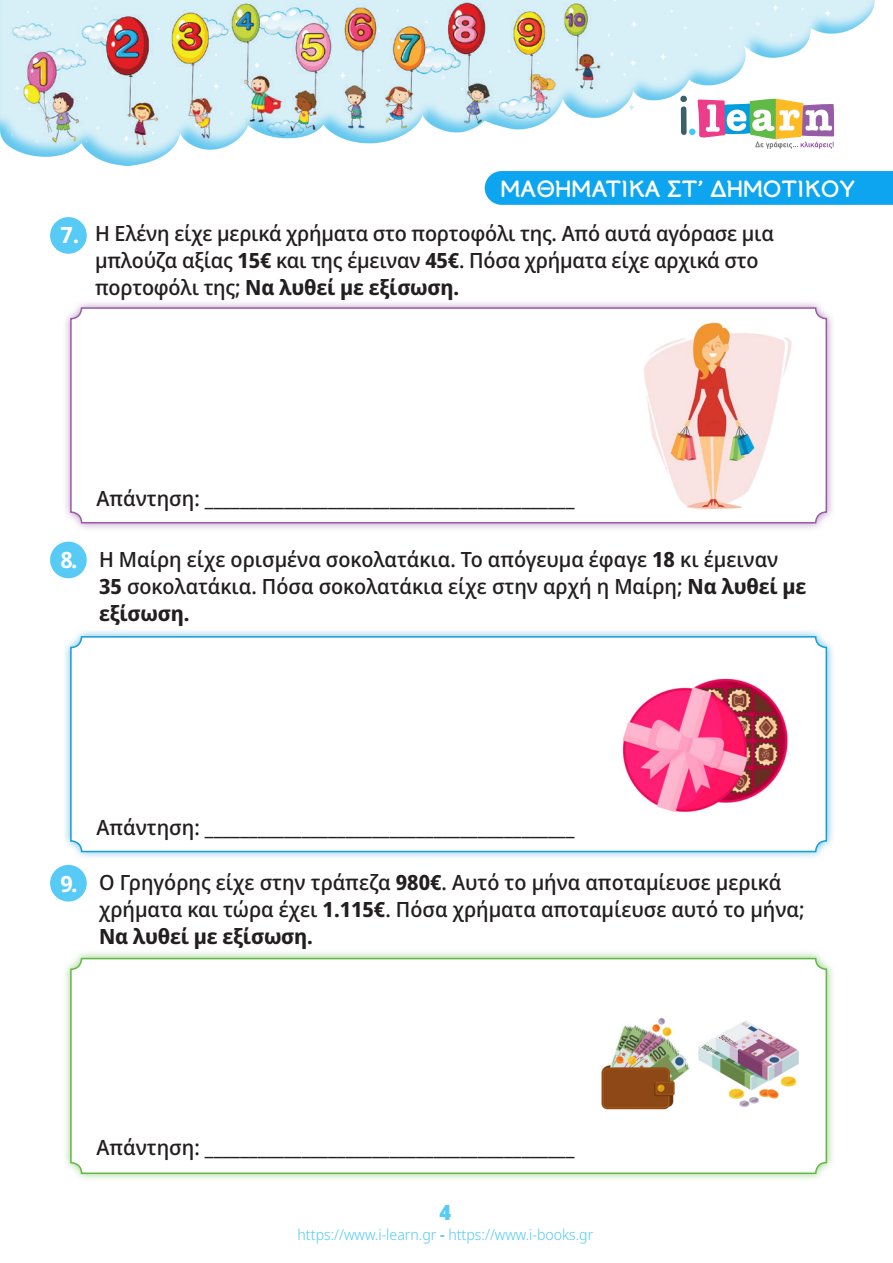
<style>
.page{position:relative;width:893px;height:1263px;background:#fff}
.page>*{position:absolute;margin:0;border:0;box-sizing:border-box;transform-origin:0 0}
.t1{font:700 22.5px "PF Alfabeta";color:#fff}
.Τιτλοι_ασκησεων{font:700 22.5px "Noto Sans";color:#fff}
.Τιτλοι_ασκησεων-2{font:500 21px/27px "Noto Sans Display";color:#231f20}
.t2{font:900 21px "Noto Sans Display";color:#57cbf5}
.t3{font:300 15px "Noto Sans Display";color:#57cbf5}
.s1{font-weight:700}
</style>
<div class="page">
<div style="left:0;top:0;width:893px;height:167px;background:#48c6f3;opacity:.75"></div>
<svg style="left:680px;top:96px;width:154px;height:53px"></svg>
<div style="left:62px;top:628px;width:773px;height:233px;background:#179dd9;opacity:.61"></div>
<div style="left:71px;top:637px;width:755px;height:214px;background:#fff;border-radius:11px"></div>
<div style="left:70px;top:636px;width:757px;height:216px;border:2px solid #179dd9;border-radius:11px"></div>
<div style="left:62px;top:949px;width:773px;height:233px;background:#61b946;opacity:.61"></div>
<div style="left:71px;top:958px;width:755px;height:215px;background:#fff;border-radius:11px"></div>
<div style="left:70px;top:958px;width:757px;height:216px;border:2px solid #61b846;border-radius:11px"></div>
<div style="left:50px;top:542px;width:37px;height:36px;background:#57cbf5;border-radius:50%"></div>
<div style="left:50px;top:865px;width:37px;height:36px;background:#57cbf5;border-radius:50%"></div>
<div style="left:62px;top:299px;width:773px;height:233px;background:#975ca6;opacity:.61"></div>
<div style="left:71px;top:308px;width:755px;height:215px;background:#fff;border-radius:11px"></div>
<div style="left:70px;top:307px;width:757px;height:216px;border:2px solid #975ca6;border-radius:11px"></div>
<div style="left:50px;top:217px;width:37px;height:37px;background:#57cbf5;border-radius:50%"></div>
<div style="left:485px;top:171px;width:408px;height:34px;background:#0da5f0"></div>
<img style="left:644px;top:321px;width:148px;height:189px">
<img style="left:622px;top:678px;width:166px;height:134px">
<img style="left:601px;top:1018px;width:198px;height:92px">
<p class="t1" style="left:500px;top:176px;width:356px">ΜΑΘΗΜΑΤΙΚΆ ΣΤ’ ΔΗΜΟΤΙΚΟΎ</p>
<p class="Τιτλοι_ασκησεων" style="left:61px;top:219px;width:20px">7.</p>
<p class="Τιτλοι_ασκησεων-2" style="left:95px;top:221px;width:680px">Η Ελένη είχε μερικά χρήματα στο πορτοφόλι της. Από αυτά αγόρασε μια μπλούζα αξίας <span class="s1">15€</span> και της έμειναν <span class="s1">45€</span>. Πόσα χρήματα είχε αρχικά στο πορτοφόλι της; <span class="s1">Να λυθεί με εξίσωση.</span></p>
<p class="Τιτλοι_ασκησεων-2" style="left:97px;top:485px;width:479px">Απάντηση: __________________________________________</p>
<p class="Τιτλοι_ασκησεων" style="left:60px;top:544px;width:19px">8.</p>
<p class="Τιτλοι_ασκησεων-2" style="left:99px;top:546px;width:709px">Η Μαίρη είχε ορισμένα σοκολατάκια. Το απόγευμα έφαγε <span class="s1">18</span> κι έμειναν<br><span class="s1">35</span> σοκολατάκια. Πόσα σοκολατάκια είχε στην αρχή η Μαίρη; <span class="s1">Να λυθεί με εξίσωση.</span></p>
<p class="Τιτλοι_ασκησεων-2" style="left:97px;top:814px;width:479px">Απάντηση: __________________________________________</p>
<p class="Τιτλοι_ασκησεων" style="left:60px;top:867px;width:19px">9.</p>
<p class="Τιτλοι_ασκησεων-2" style="left:99px;top:869px;width:707px">Ο Γρηγόρης είχε στην τράπεζα <span class="s1">980€</span>. Αυτό το μήνα αποταμίευσε μερικά χρήματα και τώρα έχει <span class="s1">1.115€</span>. Πόσα χρήματα αποταμίευσε αυτό το μήνα;<br><span class="s1">Να λυθεί με εξίσωση.</span></p>
<p class="Τιτλοι_ασκησεων-2" style="left:97px;top:1134px;width:479px">Απάντηση: __________________________________________</p>
<p class="t2" style="left:440px;top:1197px;width:13px">4</p>
<p class="t3" style="left:298px;top:1224px;width:297px">https://www.i-learn.gr <span class="s1">-</span> https://www.i-books.gr</p>
</div>
